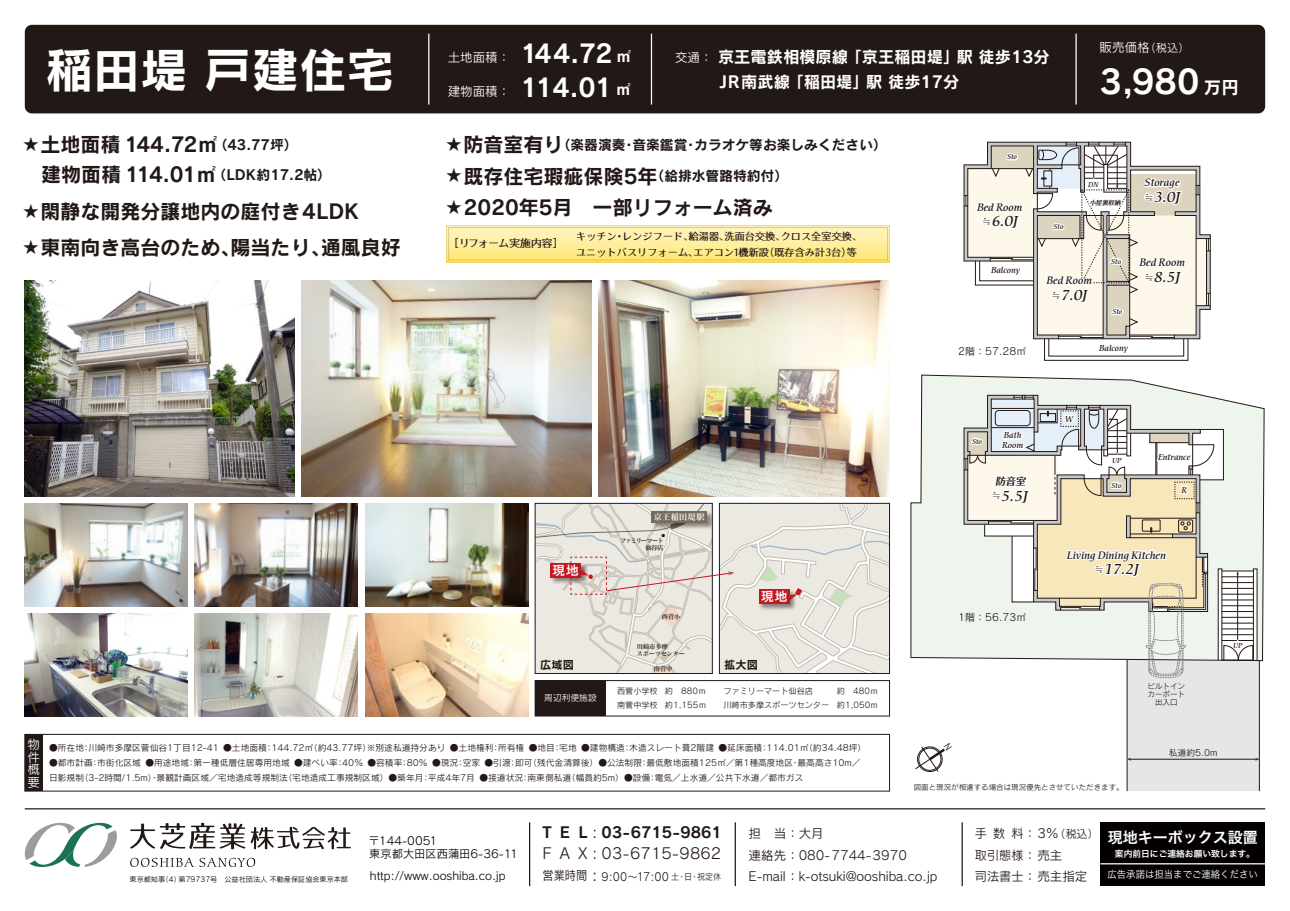
<style>
.page{position:relative;width:1290px;height:911px;background:#fff}
.page>*{position:absolute;margin:0;border:0;box-sizing:border-box;transform-origin:0 0}
.t1{font:47.5px "Rodin CID B";color:#fff}
.t2{font:32.5px "Rodin CID B";color:#fff}
.t3{font:25px/33.6px "Rodin CID B";letter-spacing:-.04em;color:#fff}
.t4{font:20px/30px "Rodin CID B";color:#221815}
.t5{font:16.25px/25px "Rodin CID B";color:#fff}
.t6{font:italic 15px "Cerigo Md ITC";color:#221815}
.t7{font:15px "Rodin CID M";color:#221815}
.t8{font:15px "Rodin CID B";color:#221815}
.t9{font:15px "Hira Kaku Pro W6";color:#fff}
.t10{font:13.75px "Rodin CID B";color:#221815}
.t11{font:12.5px/21.2px "Rodin CID M";color:#221815}
.t12{font:12.5px/12.5px "Rodin CID M";color:#fff;text-align:justify}
.t13{font:12.5px "Hira Kaku Pro N W6";color:#fff}
.t14{font:12.5px "Rodin CID M";color:#221815;scale:.9 1}
.t15{font:11.25px/12.5px "Rodin CID M";color:#040000}
.t16{font:italic 11.25px "Cerigo Md ITC";color:#221815}
.t17{font:11.25px "Rodin CID M";color:#221815;scale:.92 1}
.t18{font:11.25px "Rodin CID B";color:#221815}
.t19{font:11.25px "Rodin CID M";color:#221815}
.t20{font:10.62px "Gen Ei Late Min M";color:#221815}
.t21{font:10px/15.2px "Gen Ei Late Min M";letter-spacing:.02em;color:#221815}
.t22{font:10px "Rodin CID M";color:#221815}
.t23{font:10px "Hira Kaku Pro W3";color:#fff;scale:.94 1}
.t24{font:italic 700 10px "Folk";color:#221815}
.t25{font:italic 9px/10px "Cerigo Md ITC";color:#221815}
.t26{font:8.75px/15px "Rodin CID M";color:#231815}
.t27{font:8.75px "Hira Kaku Pro W6";color:#fff}
.t28{font:8.75px "Rodin CID M";color:#221815}
.t29{font:8.75px "Rodin CID M";color:#fff}
.t30{font:italic 8.75px "Cerigo Md ITC";color:#221815}
.t31{font:8.12px/13.1px "Rodin CID M";color:#221815}
.t32{font:8.12px "Hira Min Pro N W6";letter-spacing:.05em;color:#fff}
.t33{font:7.5px/8.1px "Rodin CID M";color:#221815;text-align:center}
.t34{font:italic 7.5px "Cerigo Md ITC";color:#221815}
.t35{font:7.12px "Rodin CID M";color:#040000}
.t36{font:6.25px/6.9px "Hira Min Pro N W6";letter-spacing:-.045em;color:#221815}
.t37{font:6.25px/6.9px "Hira Min Pro N W6";letter-spacing:-.15em;color:#221815;text-align:right}
.t38{font:italic 700 6.12px "Folk";color:#221815}
.t39{font:3.75px "Hira Min Pro N W6";color:#221815}
.s1{font-size:15px}
.s2{font-size:11.25px}
.s3{font-size:17.5px}
.s4{font-size:13.75px}
.s5{font-size:20px}
.s6{font-family:"Koz Min Pro";font-weight:500;font-style:normal;font-size:10px}
.s7{font-family:"Rodin CID M"}
.s8{font-size:8.75px}
.s9{font-size:12.5px}
</style>
<div class="page">
<div style="left:25px;top:25px;width:1240px;height:88px;background:#221815;border-radius:7px"></div>
<div style="left:1100px;top:822px;width:165px;height:64px;background:#040000"></div>
<hr style="left:735px;top:822px;width:1px;height:64px;background:#221815">
<hr style="left:961px;top:822px;width:2px;height:64px;background:#221815">
<hr style="left:529px;top:822px;width:1px;height:64px;background:#221815">
<hr style="left:25px;top:808px;width:1240px;height:1px;background:#221815">
<hr style="left:1100px;top:863px;width:165px;height:1px;background:#fff">
<svg style="left:910px;top:375px;width:354px;height:286px;background:#e9efe8"></svg>
<hr style="left:1259px;top:660px;width:1px;height:131px;background:#221815">
<svg style="left:963px;top:141px;width:296px;height:650px"></svg>
<img style="left:25px;top:613px;width:163px;height:103px">
<img style="left:25px;top:503px;width:163px;height:103px">
<img style="left:195px;top:613px;width:163px;height:103px">
<img style="left:195px;top:503px;width:163px;height:103px">
<img style="left:365px;top:613px;width:163px;height:103px">
<img style="left:365px;top:503px;width:163px;height:103px">
<img style="left:25px;top:288px;width:269px;height:208px">
<img style="left:301px;top:280px;width:291px;height:216px">
<img style="left:599px;top:280px;width:290px;height:216px">
<svg style="left:535px;top:503px;width:354px;height:170px;background:#e1dad4"></svg>
<svg style="left:24px;top:105px;width:379px;height:183px"></svg>
<svg style="left:130px;top:857px;width:125px;height:10px"></svg>
<svg style="left:130px;top:823px;width:115px;height:26px"></svg>
<svg style="left:251px;top:827px;width:100px;height:22px"></svg>
<svg style="left:24px;top:823px;width:93px;height:44px"></svg>
<div style="left:25px;top:734px;width:18px;height:57px;background:#221815"></div>
<div style="left:24px;top:734px;width:866px;height:57px;border:1px solid #221815"></div>
<div style="left:535px;top:680px;width:71px;height:36px;background:#221815"></div>
<div style="left:535px;top:680px;width:355px;height:36px;border:1px solid #221815"></div>
<hr style="left:428px;top:34px;width:1px;height:71px;background:#fff">
<hr style="left:651px;top:34px;width:1px;height:71px;background:#fff">
<hr style="left:1075px;top:34px;width:2px;height:71px;background:#fff">
<svg style="left:435px;top:113px;width:454px;height:149px"></svg>
<svg style="left:915px;top:746px;width:30px;height:26px"></svg>
<h3 class="t3" style="left:521px;top:36px;width:112px">144.72 <span class="s1">㎡<br></span>114.01 <span class="s1">㎡</span></h3>
<h1 class="t1" style="left:45px;top:38px;width:350px">稲田堤 戸建住宅</h1>
<h3 class="t5" style="left:718px;top:44px;width:333px">京王電鉄相模原線 「京王稲田堤」駅 徒歩13分<br>JR南武線 「稲田堤」駅 徒歩17分</h3>
<h3 class="t12" style="left:448px;top:51px;width:64px">土地面積：</h3>
<h3 class="t12" style="left:448px;top:85px;width:64px">建物面積：</h3>
<h3 class="t12" style="left:675px;top:51px;width:39px">交通：</h3>
<h3 class="t12" style="left:1099px;top:41px;width:91px">販売価格<span class="s2">（税込）</span></h3>
<h2 class="t2" style="left:1100px;top:60px;width:140px">3,980 <span class="s3">万円</span></h2>
<h3 class="t4" style="left:41px;top:129px;width:291px;text-indent:-18px"><span class="s1">★</span>土地面積 144.72㎡<span class="s4">（43.77坪）<br></span>建物面積 114.01㎡<span class="s4">（LDK約17.2帖）</span></h3>
<h3 class="t4" style="left:24px;top:195px;width:336px"><span class="s1">★</span>閑静な開発分譲地内の庭付き4LDK</h3>
<h3 class="t4" style="left:24px;top:232px;width:379px"><span class="s1">★</span>東南向き高台のため、陽当たり、通風良好</h3>
<h3 class="t10" style="left:446px;top:136px;width:442px"><span class="s1">★</span><span class="s5">防音室有り</span>（楽器演奏・音楽鑑賞・カラオケ等お楽しみください）</h3>
<h3 class="t4" style="left:446px;top:160px;width:343px"><span class="s1">★</span>既存住宅瑕疵保険5年<span class="s4">（給排水管路特約付）</span></h3>
<h3 class="t4" style="left:446px;top:192px;width:328px"><span class="s1">★</span>2020年5月　一部リフォーム済み</h3>
<p class="t20" style="left:454px;top:235px;width:104px">[リフォーム実施内容]</p>
<p class="t21" style="left:576px;top:229px;width:288px">キッチン・レンジフード、給湯器、洗面台交換、クロス全室交換、ユニットバスリフォーム、エアコン1機新設（既存含み計3台）等</p>
<p class="t32" style="left:654px;top:510px;width:52px">京王稲田堤駅</p>
<h3 class="t13" style="left:552px;top:559px;width:28px">現地</h3>
<p class="t39" style="left:661px;top:532px;width:5px">●</p>
<p class="t37" style="left:620px;top:537px;width:45px">ファミリーマート仙谷店</p>
<p class="t36" style="left:662px;top:613px;width:20px">西菅小</p>
<p class="t36" style="left:637px;top:642px;width:50px">川崎市多摩<br>スポーツセンター</p>
<h3 class="t13" style="left:761px;top:585px;width:28px">現地</h3>
<p class="t18" style="left:540px;top:656px;width:35px">広域図</p>
<p class="t18" style="left:724px;top:656px;width:35px">拡大図</p>
<p class="t36" style="left:654px;top:664px;width:20px">南菅中</p>
<p class="t29" style="left:544px;top:692px;width:54px">周辺利便施設</p>
<p class="t31" style="left:617px;top:684px;width:91px">西菅小学校 約 880ｍ南菅中学校 約1,155ｍ</p>
<p class="t31" style="left:723px;top:684px;width:91px">ファミリーマート仙谷店</p>
<p class="t31" style="left:723px;top:684px;width:156px;text-align:right">約 480ｍ<br>川崎市多摩スポーツセンター 約1,050ｍ</p>
<h3 class="t12" style="left:27px;top:737px;width:13px">物件概要</h3>
<p class="t26" style="left:49px;top:740px;width:819px">●所在地：川崎市多摩区菅仙谷1丁目12-41 ●土地面積：144.72㎡（約43.77坪）※別途私道持分あり ●土地権利：所有権 ●地目：宅地 ●建物構造：木造スレート葺2階建 ●延床面積：114.01㎡（約34.48坪）</p>
<p class="t26" style="left:49px;top:755px;width:813px">●都市計画：市街化区域 ●用途地域：第一種低層住居専用地域 ●建ぺい率：40％ ●容積率：80％ ●現況：空家 ●引渡：即可（残代金清算後）●公法制限：最低敷地面積125㎡／第1種高度地区・最高高さ10m／日影規制（3-2時間/1.5m）・景観計画区域／宅地造成等規制法（宅地造成工事規制区域）●築年月：平成4年7月 ●接道状況：南東側私道（幅員約5m）●設備：電気／上水道／公共下水道／都市ガス</p>
<p class="t34" style="left:1007px;top:153px;width:12px">Sto</p>
<p class="t16" style="left:977px;top:201px;width:47px">Bed Room</p>
<h3 class="t6" style="left:982px;top:213px;width:37px"><span class="s6">≒</span>6.0J</h3>
<p class="t25" style="left:991px;top:266px;width:30px">Balcony</p>
<p class="t22" style="left:958px;top:345px;width:69px">2階：57.28㎡</p>
<p class="t34" style="left:1053px;top:223px;width:12px">Sto</p>
<p class="t34" style="left:1088px;top:180px;width:12px">DN</p>
<p class="t38" style="left:1090px;top:198px;width:34px">小屋裏収納</p>
<p class="t34" style="left:1111px;top:257px;width:12px">Sto</p>
<p class="t16" style="left:1046px;top:274px;width:47px">Bed Room</p>
<h3 class="t6" style="left:1051px;top:287px;width:37px"><span class="s6">≒</span>7.0J</h3>
<p class="t34" style="left:1112px;top:307px;width:12px">Sto</p>
<p class="t16" style="left:1144px;top:176px;width:36px">Storage</p>
<h3 class="t6" style="left:1144px;top:189px;width:37px"><span class="s6">≒</span>3.0J</h3>
<p class="t16" style="left:1139px;top:256px;width:47px">Bed Room</p>
<h3 class="t6" style="left:1144px;top:269px;width:37px"><span class="s6">≒</span>8.5J</h3>
<p class="t25" style="left:1099px;top:343px;width:30px">Balcony</p>
<p class="t34" style="left:972px;top:437px;width:12px">Sto</p>
<p class="t25" style="left:1002px;top:430px;width:23px">Bath<br>Room</p>
<p class="t24" style="left:995px;top:474px;width:33px">防音室</p>
<h3 class="t6" style="left:991px;top:487px;width:37px"><span class="s6">≒</span>5.5J</h3>
<p class="t30" style="left:1065px;top:414px;width:10px">W</p>
<p class="t34" style="left:1112px;top:456px;width:11px">UP</p>
<p class="t34" style="left:1111px;top:481px;width:12px">Sto</p>
<p class="t25" style="left:1158px;top:452px;width:34px">Entrance</p>
<p class="t30" style="left:1181px;top:485px;width:7px">R</p>
<p class="t22" style="left:958px;top:611px;width:69px">1階：56.73㎡</p>
<p class="t16" style="left:1067px;top:549px;width:101px">Living Dining Kitchen</p>
<h3 class="t6" style="left:1094px;top:561px;width:46px"><span class="s6">≒</span>17.2J</h3>
<p class="t33" style="left:1147px;top:682px;width:39px">ビルトインカーポート出入口</p>
<p class="t34" style="left:1233px;top:641px;width:11px">UP</p>
<p class="t33" style="left:914px;top:783px;width:211px">図面と現況が相違する場合は現況優先とさせていただきます。</p>
<p class="t28" style="left:1169px;top:747px;width:50px">私道約5.0m</p>
<h3 class="t8" style="left:542px;top:822px;width:181px">T E L <span class="s7">:</span> 03-6715-9861</h3>
<h3 class="t7" style="left:542px;top:844px;width:180px">F A X : 03-6715-9862</h3>
<h3 class="t14" style="left:542px;top:867px;width:52px">営業時間</h3>
<h3 class="t7" style="left:592px;top:865px;width:7px">:</h3>
<p class="t15" style="left:368px;top:834px;width:151px">〒144-0051<br>東京都大田区西蒲田6-36-11</p>
<p class="t15" style="left:370px;top:869px;width:137px">http://www.ooshiba.co.jp</p>
<p class="t35" style="left:130px;top:874px;width:220px">東京都知事（4）第79737号　公益社団法人 不動産保証協会東京本部</p>
<p class="t17" style="left:602px;top:869px;width:131px">9:00～17:00 <span class="s8">土・日・祝定休</span></p>
<h3 class="t11" style="left:749px;top:822px;width:190px">担 当：大月<br>連絡先：080-7744-3970<br>E-mail：k-otsuki@ooshiba.co.jp</h3>
<h3 class="t11" style="left:975px;top:822px;width:114px">手数料：<br>取引態様：売主<br>司法書士：売主指定</h3>
<p class="t19" style="left:1037px;top:826px;width:63px"><span class="s9">3%</span>（税込）</p>
<h3 class="t9" style="left:1108px;top:823px;width:151px">現地キーボックス設置</h3>
<p class="t27" style="left:1115px;top:846px;width:141px">案内前日にご連絡お願い致します。</p>
<p class="t23" style="left:1107px;top:865px;width:162px">広告承諾は担当までご連絡ください</p>
</div>
